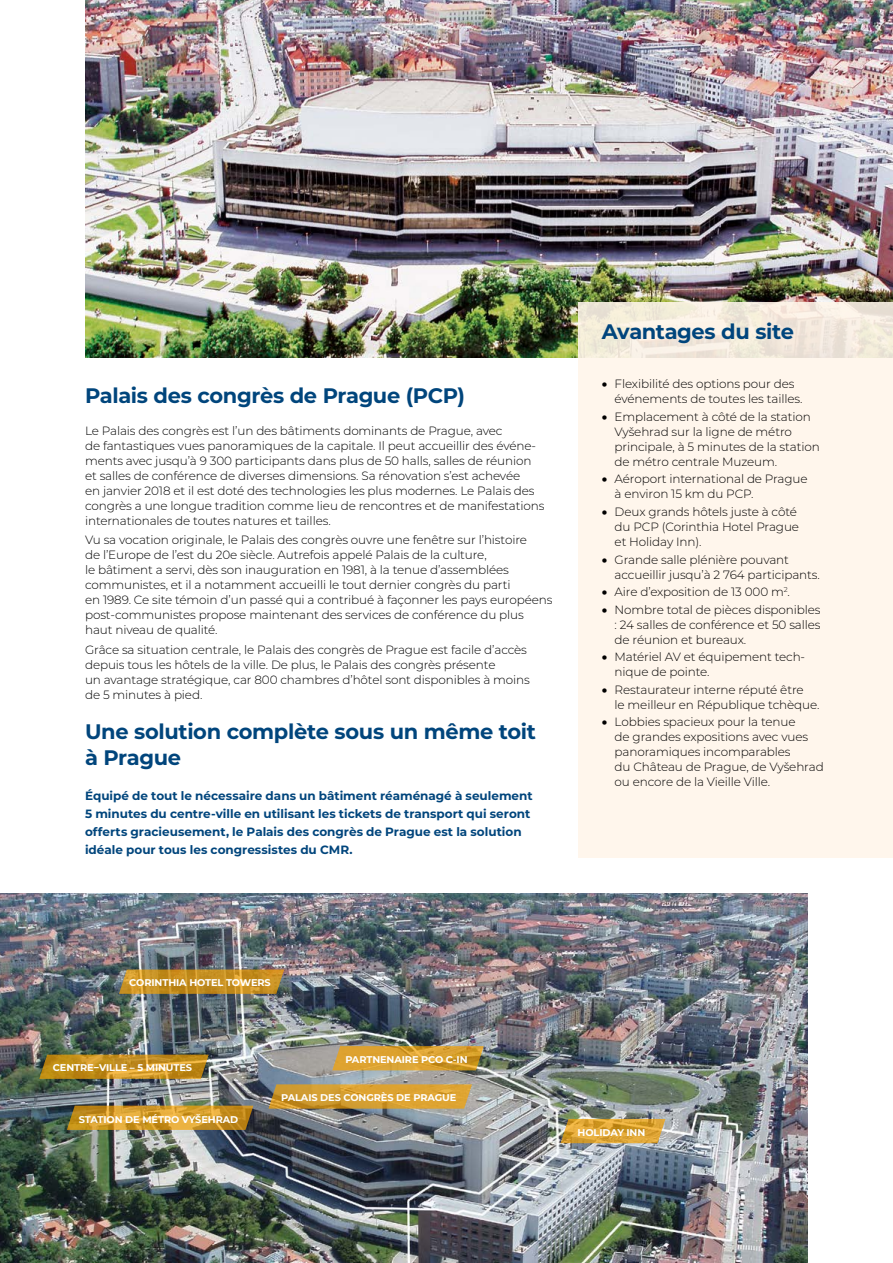
<style>
.page{position:relative;width:893px;height:1263px;background:#fff}
.page>*{position:absolute;margin:0;border:0;box-sizing:border-box;transform-origin:0 0}
.t1{font:700 21px/25.5px "Montserrat";letter-spacing:-.02em;color:#00457c}
.t2{font:300 12px/15px "Montserrat";letter-spacing:-.01em;color:#000}
.t3{font:700 12px/18px "Montserrat";color:#00457c}
.t4{font:700 9.75px "Montserrat";letter-spacing:-.01em;color:#fff}
</style>
<div class="page">
<img style="left:86px;top:0;width:807px;height:357px">
<div style="left:578px;top:302px;width:315px;height:556px;background:#fff6ea"></div>
<img style="left:0;top:893px;width:808px;height:370px">
<svg style="left:119px;top:969px;width:165px;height:25px"></svg>
<svg style="left:39px;top:1054px;width:170px;height:25px"></svg>
<svg style="left:67px;top:1106px;width:186px;height:24px"></svg>
<svg style="left:268px;top:1084px;width:204px;height:25px"></svg>
<svg style="left:332px;top:1046px;width:152px;height:24px"></svg>
<svg style="left:561px;top:1119px;width:104px;height:24px"></svg>
<h1 class="t1" style="left:85px;top:382px;width:381px">Palais des congrès de Prague (PCP)</h1>
<p class="t2" style="left:85px;top:423px;width:461px">Le Palais des congrès est l’un des bâtiments dominants de Prague, avec<br>de fantastiques vues panoramiques de la capitale. Il peut accueillir des événe&shy;ments avec jusqu’à 9 300 participants dans plus de 50 halls, salles de réunion et salles de conférence de diverses dimensions. Sa rénovation s’est achevée<br>en janvier 2018 et il est doté des technologies les plus modernes. Le Palais des congrès a une longue tradition comme lieu de rencontres et de manifestations internationales de toutes natures et tailles.</p>
<p class="t2" style="left:85px;top:532px;width:469px">Vu sa vocation originale, le Palais des congrès ouvre une fenêtre sur l’histoire<br>de l’Europe de l’est du 20e siècle. Autrefois appelé Palais de la culture,<br>le bâtiment a servi, dès son inauguration en 1981, à la tenue d’assemblées communistes, et il a notamment accueilli le tout dernier congrès du parti<br>en 1989. Ce site témoin d’un passé qui a contribué à façonner les pays européens post-communistes propose maintenant des services de conférence du plus haut niveau de qualité.</p>
<p class="t2" style="left:85px;top:641px;width:446px">Grâce sa situation centrale, le Palais des congrès de Prague est facile d’accès depuis tous les hôtels de la ville. De plus, le Palais des congrès présente<br>un avantage stratégique, car 800 chambres d’hôtel sont disponibles à moins de 5 minutes à pied.</p>
<h1 class="t1" style="left:85px;top:718px;width:452px">Une solution complète sous un même toit à Prague</h1>
<p class="t3" style="left:85px;top:786px;width:449px">Équipé de tout le nécessaire dans un bâtiment réaménagé à seulement 5 minutes du centre-ville en utilisant les tickets de transport qui seront offerts gracieusement, le Palais des congrès de Prague est la solution idéale pour tous les congressistes du CMR.</p>
<h1 class="t1" style="left:602px;top:318px;width:194px">Avantages du site</h1>
<p class="t2" style="left:615px;top:376px;width:189px;text-indent:-13px">• Flexibilité des options pour des événements de toutes les tailles.</p>
<p class="t2" style="left:615px;top:409px;width:207px;text-indent:-13px">• Emplacement à côté de la station<br>Vyšehrad sur la ligne de métro principale, à 5 minutes de la station de métro centrale Muzeum.</p>
<p class="t2" style="left:615px;top:471px;width:195px;text-indent:-13px">• Aéroport international de Prague à environ 15 km du PCP.</p>
<p class="t2" style="left:615px;top:504px;width:186px;text-indent:-13px">• Deux grands hôtels juste à côté du PCP (Corinthia Hotel Prague et Holiday Inn).</p>
<p class="t2" style="left:615px;top:551px;width:207px;text-indent:-13px">• Grande salle plénière pouvant accueillir jusqu’à 2 764 participants.</p>
<p class="t2" style="left:602px;top:584px;width:190px">• Aire d’exposition de 13 000 m<sup>2</sup>.</p>
<p class="t2" style="left:615px;top:601px;width:208px;text-align:justify;text-indent:-13px">• Nombre total de pièces disponibles : 24 salles de conférence et 50 salles de réunion et bureaux.</p>
<p class="t2" style="left:615px;top:649px;width:192px;text-indent:-13px">• Matériel AV et équipement tech&shy;nique de pointe.</p>
<p class="t2" style="left:615px;top:682px;width:206px;text-indent:-13px">• Restaurateur interne réputé être<br>le meilleur en République tchèque.</p>
<p class="t2" style="left:615px;top:714px;width:211px;text-indent:-13px">• Lobbies spacieux pour la tenue<br>de grandes expositions avec vues panoramiques incomparables<br>du Château de Prague, de Vyšehrad ou encore de la Vieille Ville.</p>
<p class="t4" style="left:129px;top:976px;width:143px">CORINTHIA HOTEL TOWERS</p>
<p class="t4" style="left:53px;top:1061px;width:141px">CENTRE−VILLE – 5 MINUTES</p>
<p class="t4" style="left:79px;top:1112px;width:161px">STATION DE MÉTRO VYŠEHRAD</p>
<p class="t4" style="left:345px;top:1052px;width:124px">PARTNENAIRE PCO C-IN</p>
<p class="t4" style="left:281px;top:1091px;width:177px">PALAIS DES CONGRÈS DE PRAGUE</p>
<p class="t4" style="left:578px;top:1125px;width:69px">HOLIDAY INN</p>
</div>
